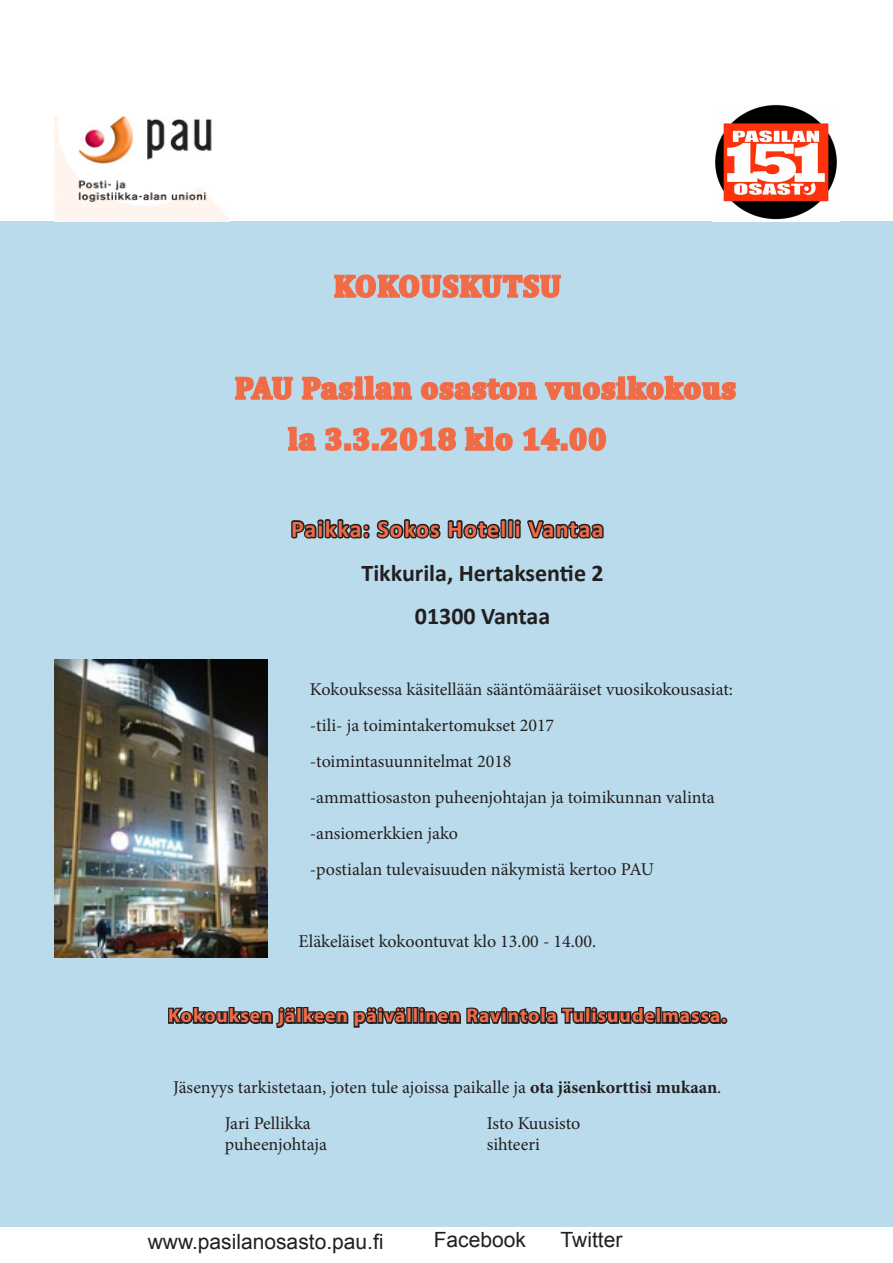
<style>
.page{position:relative;width:893px;height:1263px;background:#fff}
.page>*{position:absolute;margin:0;border:0;box-sizing:border-box;transform-origin:0 0}
.t1{font:700 30px/51px "Cambria";letter-spacing:.05em;color:#f26b47}
.t2{font:700 24px/43.8px "Calibri";color:#231f20;text-align:center}
.t3{font:700 24px "Calibri";letter-spacing:.05em;color:#f26b47}
.t4{font:21px "Arial";color:#231f20}
.t5{font:700 19.5px "Myriad Pro";letter-spacing:.05em;color:#f26b47}
.t6{font:18px/36px "Minion Pro";color:#231f20}
.s1{font-weight:700}
</style>
<div class="page">
<div style="left:0;top:221px;width:893px;height:1006px;background:#b9dbeb"></div>
<svg style="left:334px;top:274px;width:227px;height:24px"></svg>
<svg style="left:235px;top:375px;width:501px;height:25px"></svg>
<svg style="left:287px;top:426px;width:29px;height:25px"></svg>
<svg style="left:325px;top:427px;width:17px;height:24px"></svg>
<div style="left:344px;top:443px;width:7px;height:8px;border:3px solid #f26b47"></div>
<svg style="left:351px;top:427px;width:21px;height:24px"></svg>
<div style="left:372px;top:443px;width:7px;height:8px;border:3px solid #f26b47"></div>
<svg style="left:380px;top:426px;width:181px;height:25px"></svg>
<div style="left:561px;top:443px;width:7px;height:8px;border:3px solid #f26b47"></div>
<svg style="left:567px;top:427px;width:40px;height:24px"></svg>
<svg style="left:291px;top:519px;width:313px;height:20px"></svg>
<svg style="left:168px;top:1007px;width:238px;height:21px"></svg>
<div style="left:406px;top:1007px;width:6px;height:17px;border:3px solid #231f20"></div>
<div style="left:413px;top:1007px;width:6px;height:17px;border:3px solid #231f20"></div>
<svg style="left:419px;top:1007px;width:303px;height:17px"></svg>
<div style="left:721px;top:1017px;width:6px;height:7px;border:3px solid #231f20;border-radius:50%"></div>
<img style="left:55px;top:116px;width:174px;height:105px">
<img style="left:715px;top:104px;width:122px;height:116px">
<img style="left:55px;top:659px;width:213px;height:299px">
<h1 class="t1" style="left:334px;top:259px;width:228px">KOKOUSKUTSU</h1>
<h1 class="t1" style="left:288px;top:361px;width:448px;text-indent:-53px">PAU Pasilan osaston vuosikokous la 3.3.2018 klo 14.00</h1>
<h2 class="t3" style="left:291px;top:512px;width:314px">Paikka: Sokos Hotelli Vantaa</h2>
<h2 class="t2" style="left:361px;top:550px;width:244px">Tikkurila, Hertaksentie 2<br>01300 Vantaa</h2>
<p class="t6" style="left:310px;top:672px;width:425px">Kokouksessa käsitellään sääntömääräiset vuosikokousasiat: -tili- ja toimintakertomukset 2017<br>-toimintasuunnitelmat 2018<br>-ammattiosaston puheenjohtajan ja toimikunnan valinta -ansiomerkkien jako<br>-postialan tulevaisuuden näkymistä kertoo PAU</p>
<p class="t6" style="left:298px;top:924px;width:299px">Eläkeläiset kokoontuvat klo 13.00 - 14.00.</p>
<p class="t5" style="left:168px;top:1003px;width:560px">Kokouksen jälkeen päivällinen Ravintola Tulisuudelmassa.</p>
<p class="t6" style="left:225px;top:1069px;width:498px;text-indent:-52px">Jäsenyys tarkistetaan, joten tule ajoissa paikalle ja <span class="s1">ota jäsenkorttisi mukaan</span>.<br>Jari Pellikka</p>
<p class="t6" style="left:487px;top:1105px;width:95px">Isto Kuusisto</p>
<p class="t6" style="left:225px;top:1126px;width:104px">puheenjohtaja</p>
<p class="t6" style="left:487px;top:1126px;width:55px">sihteeri</p>
<p class="t4" style="left:148px;top:1227px;width:237px">www.pasilanosasto.pau.fi</p>
<p class="t4" style="left:434px;top:1225px;width:94px">Facebook</p>
<p class="t4" style="left:561px;top:1225px;width:63px">Twitter</p>
</div>
